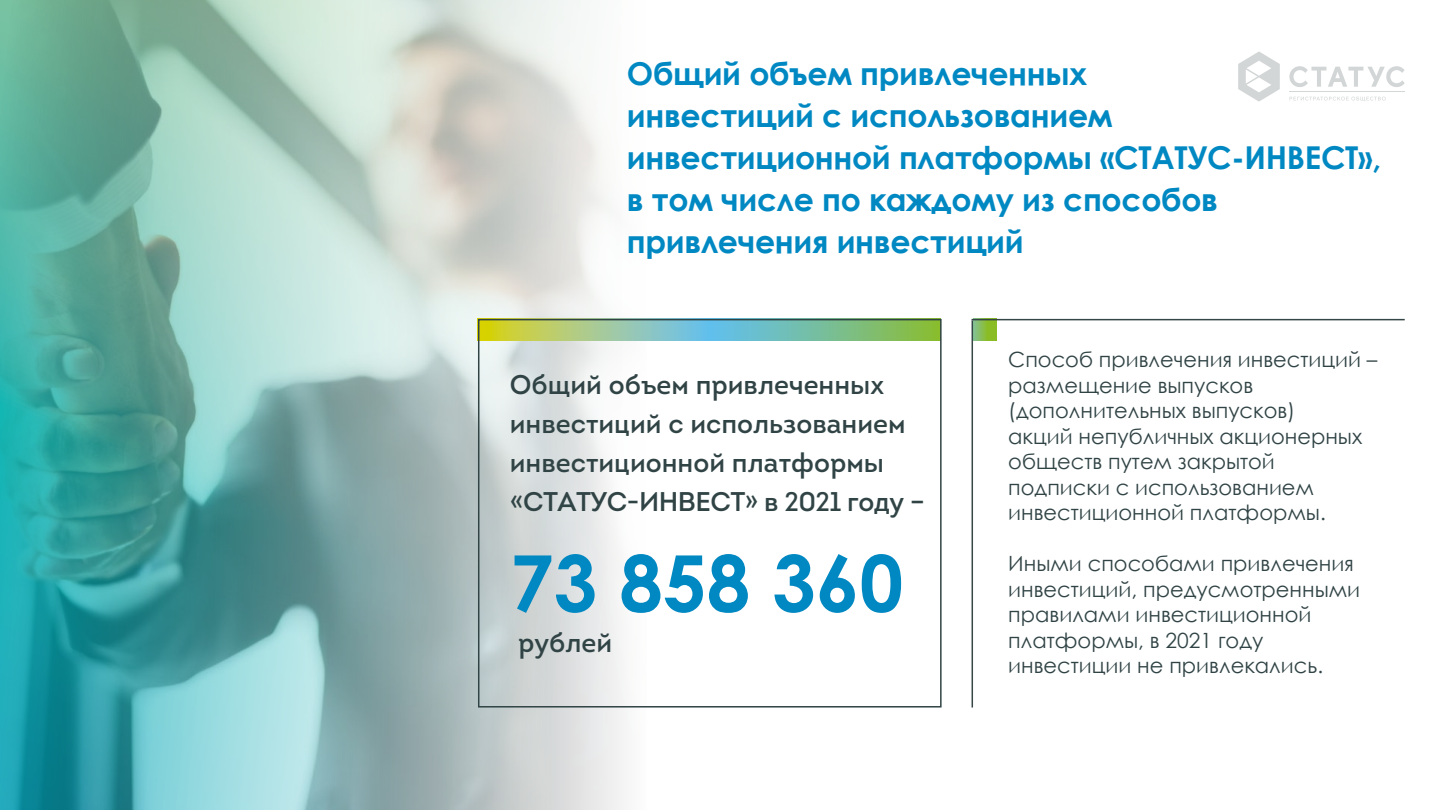
<style>
.page{position:relative;width:1441px;height:810px;background:#fff}
.page>*{position:absolute;margin:0;border:0;box-sizing:border-box;transform-origin:0 0}
.t1{font:700 78px "Century Gothic";color:#0088c2}
.t2{font:700 31.5px/42px "Century Gothic";letter-spacing:-.01em;color:#0088c2}
.t3{font:27px/39px "Intro";color:#304345}
.t4{font:21px/25.5px "Century Gothic";color:#304345}
</style>
<div class="page">
<svg style="left:0;top:0;width:621px;height:810px;background:#97c2be"></svg>
<svg style="left:1289px;top:66px;width:115px;height:21px"></svg>
<svg style="left:1289px;top:97px;width:96px;height:4px"></svg>
<hr style="left:1289px;top:91px;width:115px;height:1px;background:#d3d6d6">
<svg style="left:1238px;top:51px;width:41px;height:51px"></svg>
<svg style="left:481px;top:322px;width:457px;height:19px;background:#8ec391"></svg>
<svg style="left:972px;top:320px;width:24px;height:21px"></svg>
<div style="left:478px;top:319px;width:463px;height:389px;border:2px solid #304345"></div>
<hr style="left:971px;top:319px;width:433px;height:1px;background:#364545">
<hr style="left:971px;top:320px;width:1px;height:388px;background:#364545">
<h2 class="t2" style="left:626px;top:51px;width:755px">Общий объем привлеченных<br>инвестиций с использованием инвестиционной платформы «СТАТУС-ИНВЕСТ», в том числе по каждому из способов привлечения инвестиций</h2>
<p class="t3" style="left:510px;top:365px;width:416px">Общий объем привлеченных инвестиций с использованием инвестиционной платформы «СТАТУС-ИНВЕСТ» в 2021 году –</p>
<h1 class="t1" style="left:510px;top:524px;width:395px">73 858 360</h1>
<p class="t3" style="left:518px;top:623px;width:96px">рублей</p>
<p class="t4" style="left:1008px;top:346px;width:370px">Способ привлечения инвестиций – размещение выпусков (дополнительных выпусков)<br>акций непубличных акционерных обществ путем закрытой подписки с использованием инвестиционной платформы.</p>
<p class="t4" style="left:1008px;top:550px;width:353px">Иными способами привлечения инвестиций, предусмотренными правилами инвестиционной платформы, в 2021 году инвестиции не привлекались.</p>
</div>
